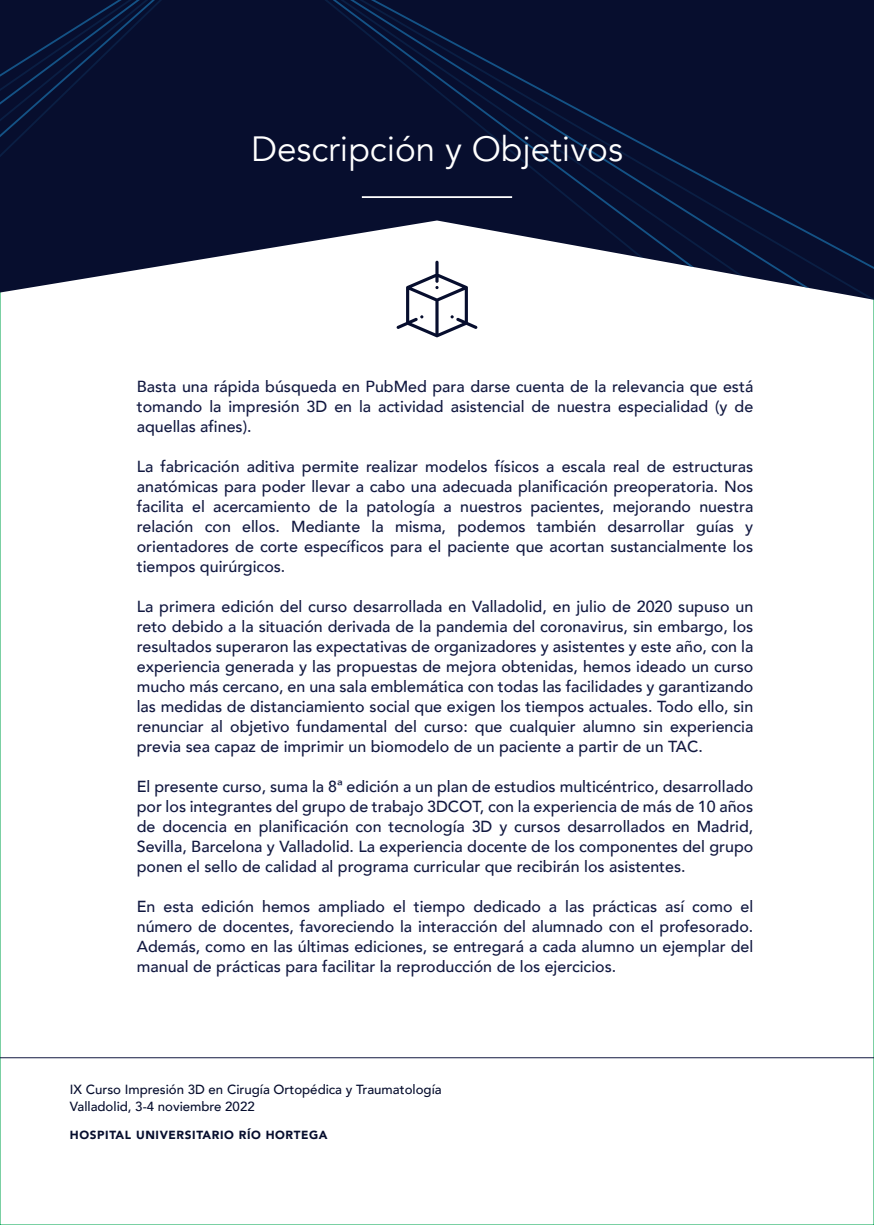
<style>
.page{position:relative;width:874px;height:1225px;background:#fff}
.page>*{position:absolute;margin:0;border:0;box-sizing:border-box;transform-origin:0 0}
.t1{font:35px "Avenir";color:#fff}
.t2{font:500 16px/20px "Avenir";color:#121941;text-align:justify}
.t3{font:500 13.2px/17.6px "Avenir";color:#070e2e}
.t4{font:900 11.8px "Avenir";letter-spacing:.055em;color:#070e2e}
</style>
<div class="page">
<svg style="left:0;top:0;width:873px;height:300px;background:#272e4a"></svg>
<hr style="left:361px;top:196px;width:151px;height:2px;background:#fff">
<hr style="left:0;top:1057px;width:873px;height:1px;background:#121941">
<svg style="left:396px;top:261px;width:81px;height:76px"></svg>
<h1 class="t1" style="left:251px;top:128px;width:373px">Descripción y Objetivos</h1>
<p class="t2" style="left:137px;top:376px;width:617px">Basta una rápida búsqueda en PubMed para darse cuenta de la relevancia que está tomando la impresión 3D en la actividad asistencial de nuestra especialidad (y de aquellas afines).</p>
<p class="t2" style="left:137px;top:456px;width:617px">La fabricación aditiva permite realizar modelos físicos a escala real de estructuras anatómicas para poder llevar a cabo una adecuada planificación preoperatoria. Nos facilita el acercamiento de la patología a nuestros pacientes, mejorando nuestra relación con ellos. Mediante la misma, podemos también desarrollar guías y orientadores de corte específicos para el paciente que acortan sustancialmente los tiempos quirúrgicos.</p>
<p class="t2" style="left:137px;top:596px;width:617px">La primera edición del curso desarrollada en Valladolid, en julio de 2020 supuso un reto debido a la situación derivada de la pandemia del coronavirus, sin embargo, los resultados superaron las expectativas de organizadores y asistentes y este año, con la experiencia generada y las propuestas de mejora obtenidas, hemos ideado un curso mucho más cercano, en una sala emblemática con todas las facilidades y garantizando las medidas de distanciamiento social que exigen los tiempos actuales. Todo ello, sin renunciar al objetivo fundamental del curso: que cualquier alumno sin experiencia previa sea capaz de imprimir un biomodelo de un paciente a partir de un TAC.</p>
<p class="t2" style="left:137px;top:776px;width:617px">El presente curso, suma la 8ª edición a un plan de estudios multicéntrico, desarrollado por los integrantes del grupo de trabajo 3DCOT, con la experiencia de más de 10 años de docencia en planificación con tecnología 3D y cursos desarrollados en Madrid, Sevilla, Barcelona y Valladolid. La experiencia docente de los componentes del grupo ponen el sello de calidad al programa curricular que recibirán los asistentes.</p>
<p class="t2" style="left:137px;top:896px;width:617px">En esta edición hemos ampliado el tiempo dedicado a las prácticas así como el número de docentes, favoreciendo la interacción del alumnado con el profesorado.<br>Además, como en las últimas ediciones, se entregará a cada alumno un ejemplar del manual de prácticas para facilitar la reproducción de los ejercicios.</p>
<p class="t3" style="left:70px;top:1079px;width:373px">IX Curso Impresión 3D en Cirugía Ortopédica y Traumatología<br>Valladolid, 3-4 noviembre 2022</p>
<p class="t4" style="left:70px;top:1124px;width:259px">HOSPITAL UNIVERSITARIO RÍO HORTEGA</p>
</div>
